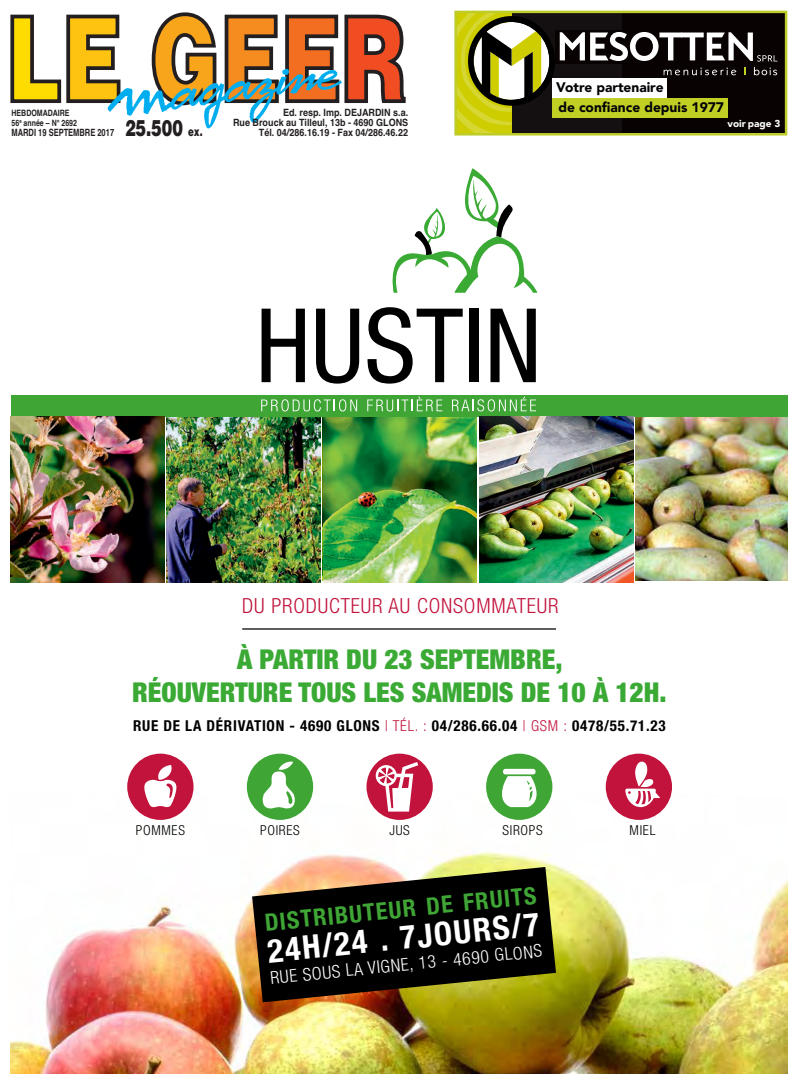
<style>
.page{position:relative;width:798px;height:1085px;background:#fff}
.page>*{position:absolute;margin:0;border:0;box-sizing:border-box;transform-origin:0 0}
.t1{font:900 117.5px "Helvetica";color:#ffdc01;scale:.71 1}
.t2{font:700 condensed 32.62px "Helvetica Neue";color:#fff}
.t3{font:900 condensed 27.38px/32.9px "Helvetica Neue";color:#3aaa35;text-align:center}
.t4{font:700 condensed 23.88px "Helvetica Neue";color:#3fa535}
.t5{font:900 22.5px "Helvetica";color:#231f20;scale:.7 1}
.t6{font:300 condensed 20.88px "Helvetica Neue";letter-spacing:.04em;color:#c1133c}
.t7{font:300 condensed 17.62px "Helvetica Neue";color:#fff}
.t8{font:700 condensed 15px "Helvetica Neue";letter-spacing:.05em;color:#000}
.t9{font:900 13.75px/20.8px "Avenir";color:#020206}
.t10{font:300 condensed 13.62px "Helvetica Neue";letter-spacing:.05em;color:#000}
.t11{font:900 12.5px "Helvetica";color:#231f20;scale:.7 1}
.t12{font:700 10px/10px "Helvetica";color:#231f20;text-align:right;scale:.9 1}
.t13{font:700 10px "Helvetica";color:#231f20;scale:.75 1}
.t14{font:900 10px "Avenir";color:#fff}
.t15{font:700 8.75px/10px "Helvetica";color:#231f20;scale:.8 1}
.s1{color:#fec210}
.s2{color:#f9a51b}
.s3{color:#f68b1f}
.s4{color:#f36e21}
.s5{color:#f04d22}
.s6{font-weight:300;color:#c1133c}
</style>
<div class="page">
<img style="left:107px;top:68px;width:235px;height:61px">
<div style="left:456px;top:13px;width:328px;height:120px;background:#080302"></div>
<div style="left:456px;top:13px;width:165px;height:120px;background:#140f11"></div>
<div style="left:454px;top:11px;width:333px;height:124px;border:2px solid #becc2a"></div>
<div style="left:554px;top:30px;width:227px;height:34px;background:#080302"></div>
<svg style="left:456px;top:13px;width:128px;height:120px"></svg>
<svg style="left:590px;top:32px;width:187px;height:43px"></svg>
<div style="left:552px;top:98px;width:175px;height:19px;background:#c1ce23"></div>
<div style="left:552px;top:78px;width:114px;height:20px;background:#fff"></div>
<img style="left:11px;top:794px;width:776px;height:279px">
<svg style="left:252px;top:866px;width:303px;height:136px;background:#332b16"></svg>
<img style="left:635px;top:417px;width:152px;height:163px">
<div style="left:11px;top:395px;width:776px;height:22px;background:#3fa535"></div>
<svg style="left:261px;top:308px;width:44px;height:74px"></svg>
<svg style="left:316px;top:308px;width:43px;height:75px"></svg>
<svg style="left:367px;top:307px;width:95px;height:76px"></svg>
<div style="left:469px;top:308px;width:9px;height:74px;background:#000"></div>
<svg style="left:490px;top:308px;width:45px;height:74px"></svg>
<svg style="left:261px;top:399px;width:96px;height:12px"></svg>
<svg style="left:367px;top:396px;width:75px;height:15px"></svg>
<svg style="left:452px;top:396px;width:84px;height:15px"></svg>
<svg style="left:392px;top:168px;width:145px;height:125px"></svg>
<div style="left:127px;top:753px;width:66px;height:66px;background:#c1133c;border-radius:50%"></div>
<div style="left:247px;top:753px;width:66px;height:66px;background:#3fa535;border-radius:50%"></div>
<div style="left:366px;top:753px;width:66px;height:66px;background:#c1133c;border-radius:50%"></div>
<div style="left:486px;top:753px;width:66px;height:66px;background:#3fa535;border-radius:50%"></div>
<div style="left:605px;top:753px;width:66px;height:66px;background:#c1133c;border-radius:50%"></div>
<svg style="left:262px;top:761px;width:33px;height:48px"></svg>
<svg style="left:144px;top:765px;width:32px;height:42px"></svg>
<svg style="left:375px;top:761px;width:43px;height:50px"></svg>
<svg style="left:625px;top:761px;width:34px;height:46px"></svg>
<svg style="left:502px;top:768px;width:34px;height:39px"></svg>
<hr style="left:242px;top:628px;width:313px;height:1px;background:#000">
<img style="left:11px;top:416px;width:153px;height:166px">
<img style="left:167px;top:417px;width:153px;height:165px">
<img style="left:323px;top:417px;width:153px;height:165px">
<img style="left:479px;top:416px;width:154px;height:166px">
<h1 class="t1" style="left:6px;top:-8px;width:565px">L<span class="s1">E</span> <span class="s2">G</span><span class="s3">E</span><span class="s4">E</span><span class="s5">R</span></h1>
<p class="t15" style="left:12px;top:108px;width:83px">HEBDOMADAIRE<br>56<sup>e</sup> année – N° 2692</p>
<p class="t13" style="left:12px;top:126px;width:138px">MARDI 19 SEPTEMBRE 2017</p>
<h3 class="t5" style="left:125px;top:119px;width:84px">25.500</h3>
<p class="t11" style="left:188px;top:126px;width:22px">ex.</p>
<p class="t12" style="left:233px;top:117px;width:196px">Rue Brouck au Tilleul, 13b - 4690 GLONS<br>Tél. 04/286.16.19 - Fax 04/286.46.22</p>
<p class="t12" style="left:283px;top:107px;width:140px">Ed. resp. Imp. DEJARDIN s.a.</p>
<h3 class="t9" style="left:556px;top:76px;width:169px">Votre partenaire<br>de confiance depuis 1977</h3>
<p class="t14" style="left:727px;top:114px;width:54px">voir page 3</p>
<h3 class="t6" style="left:242px;top:598px;width:318px">DU PRODUCTEUR AU CONSOMMATEUR</h3>
<h3 class="t3" style="left:132px;top:645px;width:536px">À PARTIR DU 23 SEPTEMBRE,<br>RÉOUVERTURE TOUS LES SAMEDIS DE 10 À 12H.</h3>
<h3 class="t8" style="left:133px;top:719px;width:534px">RUE DE LA DÉRIVATION - 4690 GLONS <span class="s6">| TÉL. :</span> 04/286.66.04 <span class="s6">| GSM :</span> 0478/55.71.23</h3>
<h3 class="t10" style="left:136px;top:825px;width:51px">POMMES</h3>
<h3 class="t10" style="left:260px;top:825px;width:41px">POIRES</h3>
<h3 class="t10" style="left:389px;top:825px;width:22px">JUS</h3>
<h3 class="t10" style="left:502px;top:825px;width:42px">SIROPS</h3>
<h3 class="t10" style="left:629px;top:825px;width:27px">MIEL</h3>
<h3 class="t4" style="left:264px;top:914px;width:274px;rotate:-6deg">DISTRIBUTEUR DE FRUITS</h3>
<h2 class="t2" style="left:266px;top:939px;width:274px;rotate:-6deg">24H/24 . 7JOURS/7</h2>
<h3 class="t7" style="left:270px;top:971px;width:274px;rotate:-6deg">RUE SOUS LA VIGNE, 13 - 4690 GLONS</h3>
</div>
